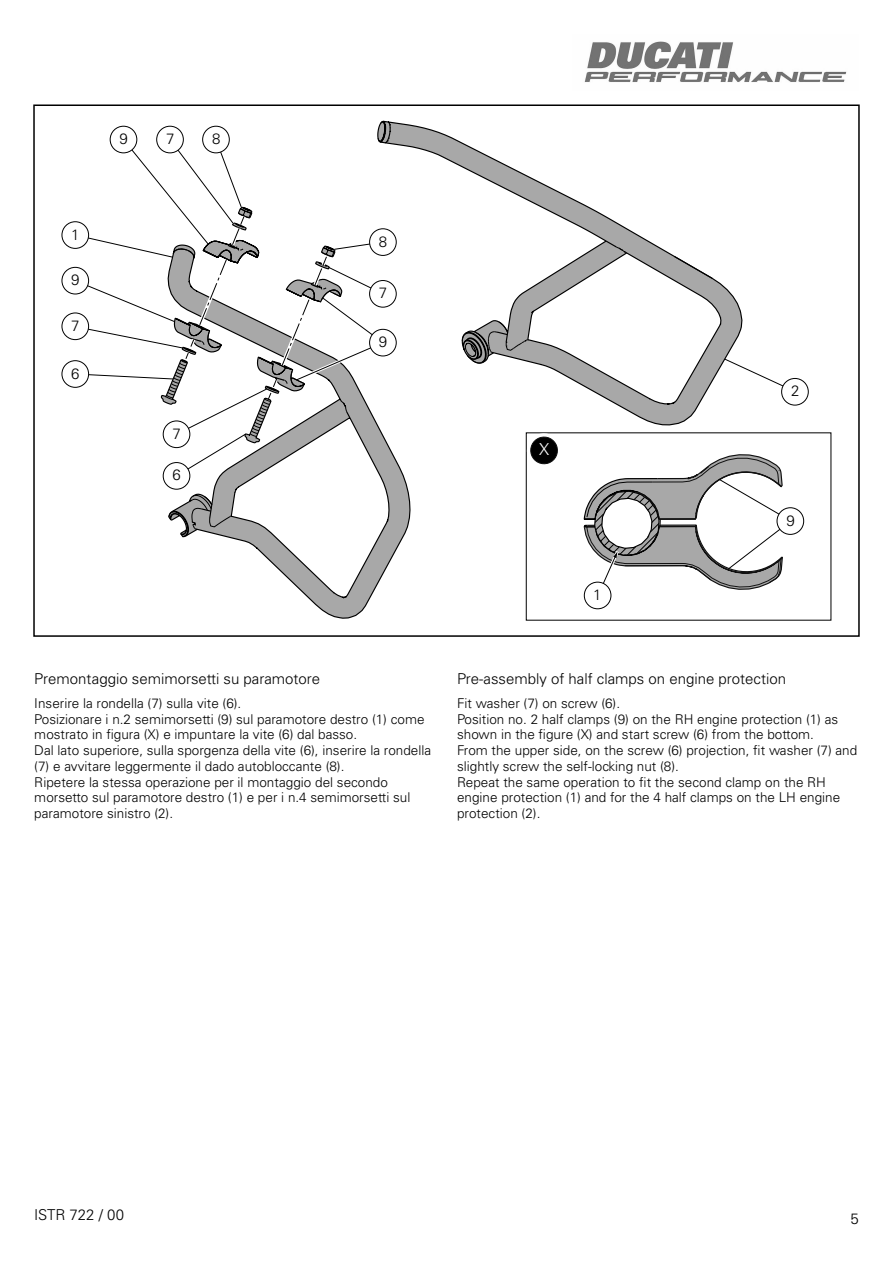
<style>
.page{position:relative;width:893px;height:1263px;background:#fff}
.page>*{position:absolute;margin:0;border:0;box-sizing:border-box;transform-origin:0 0}
.t1{font:300 16.5px "Univers";color:#fff}
.t2{font:300 15px "Univers";color:#000}
.t3{font:300 13.5px/15.8px "Univers";color:#000}
</style>
<div class="page">
<img style="left:584px;top:41px;width:263px;height:41px">
<svg style="left:309px;top:599px;width:61px;height:20px"></svg>
<div style="left:781px;top:378px;width:28px;height:27px;border:1px solid #000;border-radius:50%"></div>
<svg style="left:777px;top:508px;width:27px;height:26px"></svg>
<div style="left:777px;top:507px;width:27px;height:28px;border:1px solid #000;border-radius:50%"></div>
<div style="left:583px;top:581px;width:29px;height:29px;border:3px solid #fff;border-radius:50%"></div>
<div style="left:584px;top:582px;width:27px;height:27px;background:#fff;border-radius:50%"></div>
<div style="left:584px;top:582px;width:27px;height:27px;border:1px solid #000;border-radius:50%"></div>
<svg style="left:74px;top:121px;width:722px;height:478px"></svg>
<div style="left:203px;top:126px;width:26px;height:27px;background:#fff;border-radius:50%"></div>
<div style="left:202px;top:126px;width:28px;height:27px;border:1px solid #000;border-radius:50%"></div>
<div style="left:370px;top:229px;width:26px;height:26px;background:#fff;border-radius:50%"></div>
<div style="left:369px;top:228px;width:28px;height:28px;border:1px solid #000;border-radius:50%"></div>
<div style="left:370px;top:280px;width:26px;height:27px;background:#fff;border-radius:50%"></div>
<div style="left:369px;top:280px;width:28px;height:27px;border:1px solid #000;border-radius:50%"></div>
<div style="left:370px;top:329px;width:26px;height:27px;background:#fff;border-radius:50%"></div>
<div style="left:369px;top:329px;width:28px;height:27px;border:1px solid #000;border-radius:50%"></div>
<div style="left:157px;top:126px;width:26px;height:27px;background:#fff;border-radius:50%"></div>
<div style="left:156px;top:126px;width:28px;height:27px;border:1px solid #000;border-radius:50%"></div>
<div style="left:110px;top:126px;width:27px;height:27px;background:#fff;border-radius:50%"></div>
<div style="left:110px;top:126px;width:27px;height:27px;border:1px solid #000;border-radius:50%"></div>
<div style="left:62px;top:222px;width:27px;height:26px;background:#fff;border-radius:50%"></div>
<div style="left:62px;top:221px;width:27px;height:28px;border:1px solid #000;border-radius:50%"></div>
<div style="left:62px;top:267px;width:27px;height:27px;background:#fff;border-radius:50%"></div>
<div style="left:62px;top:267px;width:27px;height:27px;border:1px solid #000;border-radius:50%"></div>
<div style="left:62px;top:313px;width:27px;height:27px;background:#fff;border-radius:50%"></div>
<div style="left:62px;top:313px;width:27px;height:27px;border:1px solid #000;border-radius:50%"></div>
<div style="left:62px;top:361px;width:27px;height:26px;background:#fff;border-radius:50%"></div>
<div style="left:62px;top:360px;width:27px;height:28px;border:1px solid #000;border-radius:50%"></div>
<div style="left:163px;top:421px;width:27px;height:27px;background:#fff;border-radius:50%"></div>
<div style="left:163px;top:421px;width:27px;height:27px;border:1px solid #000;border-radius:50%"></div>
<div style="left:163px;top:462px;width:27px;height:27px;background:#fff;border-radius:50%"></div>
<div style="left:163px;top:462px;width:27px;height:27px;border:1px solid #000;border-radius:50%"></div>
<p class="t2" style="left:120px;top:130px;width:10px">9</p>
<p class="t2" style="left:166px;top:130px;width:10px">7</p>
<p class="t2" style="left:212px;top:130px;width:10px">8</p>
<p class="t2" style="left:71px;top:225px;width:10px">1</p>
<p class="t2" style="left:71px;top:271px;width:10px">9</p>
<p class="t2" style="left:71px;top:316px;width:10px">7</p>
<p class="t2" style="left:71px;top:364px;width:10px">6</p>
<p class="t2" style="left:173px;top:424px;width:10px">7</p>
<p class="t2" style="left:173px;top:466px;width:10px">6</p>
<p class="t2" style="left:379px;top:232px;width:10px">8</p>
<p class="t2" style="left:379px;top:284px;width:10px">7</p>
<p class="t2" style="left:379px;top:333px;width:10px">9</p>
<p class="t1" style="left:539px;top:439px;width:12px">X</p>
<p class="t2" style="left:593px;top:586px;width:10px">1</p>
<p class="t2" style="left:791px;top:382px;width:10px">2</p>
<p class="t2" style="left:786px;top:511px;width:10px">9</p>
<p class="t2" style="left:34px;top:669px;width:287px">Premontaggio semimorsetti su paramotore</p>
<p class="t3" style="left:34px;top:695px;width:398px">Inserire la rondella (7) sulla vite (6).<br>Posizionare i n.2 semimorsetti (9) sul paramotore destro (1) come mostrato in figura (X) e impuntare la vite (6) dal basso.<br>Dal lato superiore, sulla sporgenza della vite (6), inserire la rondella (7) e avvitare leggermente il dado autobloccante (8).<br>Ripetere la stessa operazione per il montaggio del secondo morsetto sul paramotore destro (1) e per i n.4 semimorsetti sul paramotore sinistro (2).</p>
<p class="t2" style="left:457px;top:669px;width:330px">Pre-assembly of half clamps on engine protection</p>
<p class="t3" style="left:457px;top:695px;width:402px">Fit washer (7) on screw (6).<br>Position no. 2 half clamps (9) on the RH engine protection (1) as shown in the figure (X) and start screw (6) from the bottom.<br>From the upper side, on the screw (6) projection, fit washer (7) and slightly screw the self-locking nut (8).<br>Repeat the same operation to fit the second clamp on the RH engine protection (1) and for the 4 half clamps on the LH engine protection (2).</p>
<p class="t2" style="left:34px;top:1205px;width:92px">ISTR 722 / 00</p>
<p class="t2" style="left:851px;top:1209px;width:10px">5</p>
</div>
